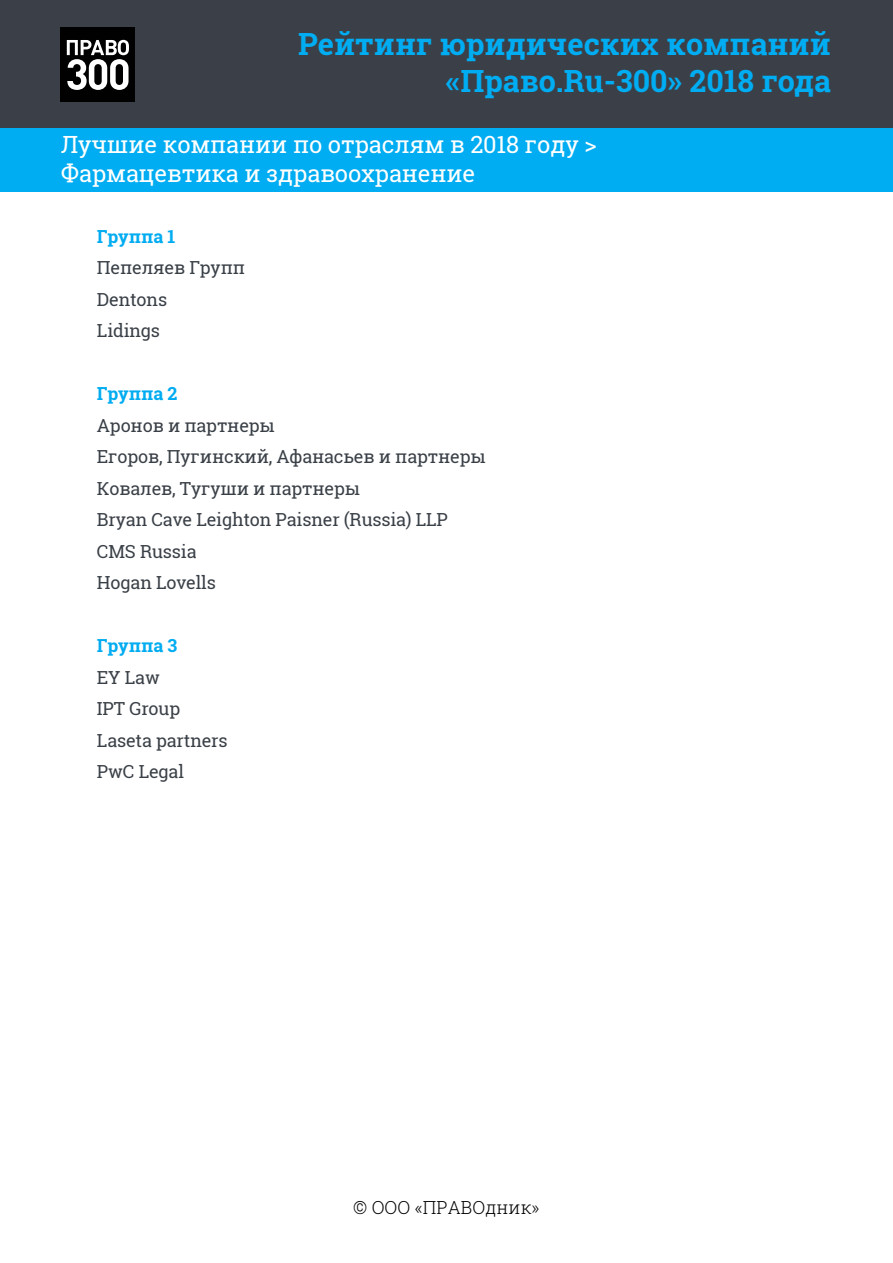
<style>
.page{position:relative;width:893px;height:1263px;background:#fff}
.page>*{position:absolute;margin:0;border:0;box-sizing:border-box;transform-origin:0 0}
.t1{font:700 30.6px/36.8px "Roboto Slab";color:#00adf2;text-align:right}
.t2{font:23.7px/28.5px "Roboto Slab";letter-spacing:-.005em;color:#fff}
.t3{font:18px/31.5px "Roboto Slab";letter-spacing:-.01em;color:#3a4047}
.t4{font:700 18px "Roboto Slab";letter-spacing:-.01em;color:#00acf1}
.t5{font:300 18px "Roboto Slab";color:#000}
</style>
<div class="page">
<div style="left:0;top:128px;width:893px;height:63px;background:#00adf2"></div>
<div style="left:0;top:0;width:893px;height:128px;background:#3b4048"></div>
<div style="left:61px;top:28px;width:74px;height:74px;background:#010101"></div>
<svg style="left:67px;top:40px;width:62px;height:50px"></svg>
<h1 class="t1" style="left:298px;top:26px;width:534px">Рейтинг юридических компаний «Право.Ru-300» 2018 года</h1>
<h2 class="t2" style="left:61px;top:130px;width:537px">Лучшие компании по отраслям в 2018 году &gt;<br>Фармацевтика и здравоохранение</h2>
<p class="t4" style="left:97px;top:224px;width:80px">Группа 1</p>
<p class="t3" style="left:97px;top:252px;width:150px">Пепеляев Групп<br>Dentons<br>Lidings</p>
<p class="t4" style="left:97px;top:381px;width:82px">Группа 2</p>
<p class="t3" style="left:97px;top:409px;width:390px">Аронов и партнеры<br>Егоров, Пугинский, Афанасьев и партнеры<br>Ковалев, Тугуши и партнеры<br>Bryan Cave Leighton Paisner (Russia) LLP<br>CMS Russia<br>Hogan Lovells</p>
<p class="t4" style="left:97px;top:633px;width:82px">Группа 3</p>
<p class="t3" style="left:97px;top:661px;width:132px">EY Law<br>IPT Group<br>Laseta partners<br>PwC Legal</p>
<p class="t5" style="left:353px;top:1195px;width:188px">© ООО «ПРАВОдник»</p>
</div>
